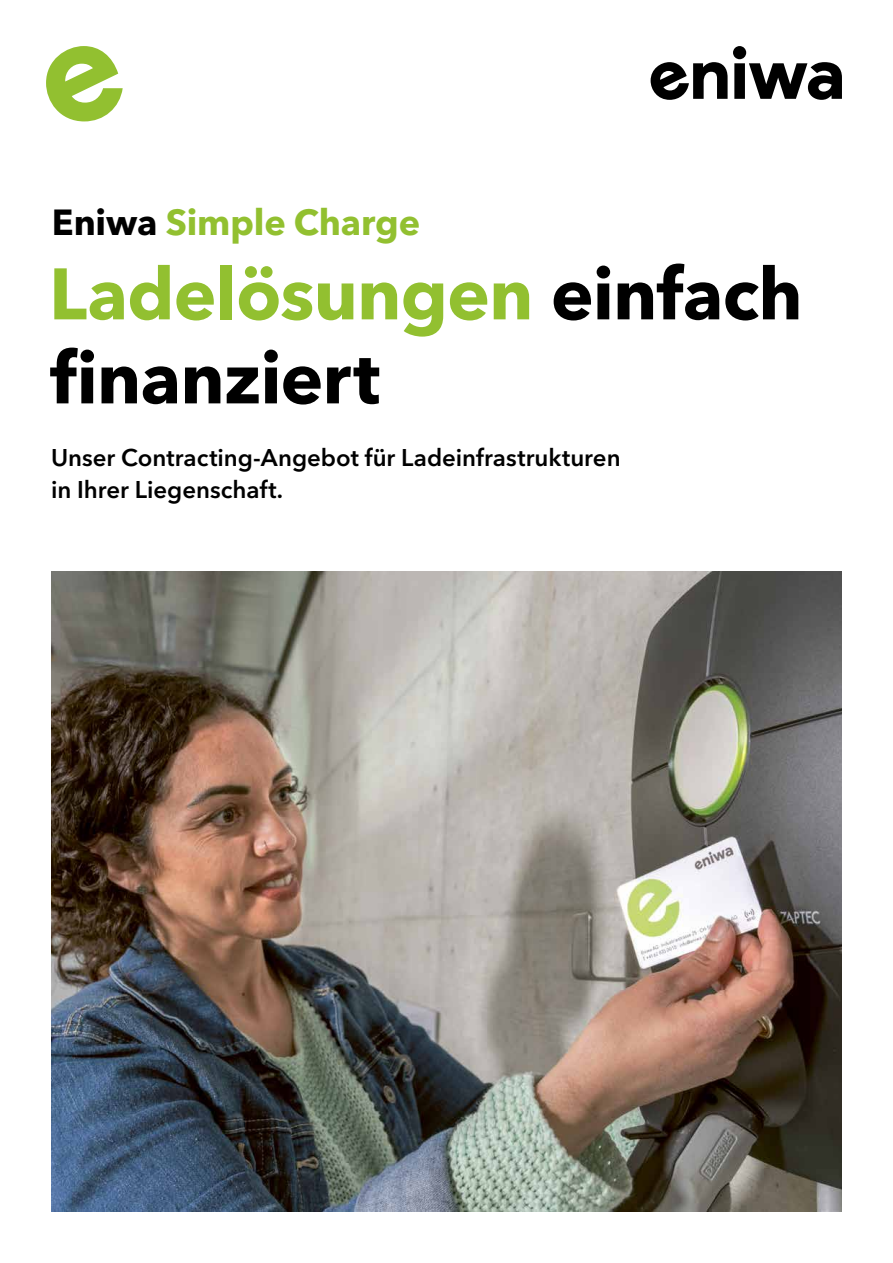
<style>
.page{position:relative;width:893px;height:1263px;background:#fff}
.page>*{position:absolute;margin:0;border:0;box-sizing:border-box;transform-origin:0 0}
.t1{font:700 72px/84px "Avenir Next LT Pro";letter-spacing:-.01em;color:#000}
.t2{font:700 36px "Avenir Next LT Pro";letter-spacing:-.005em;color:#92c030}
.t3{font:600 24px/31.5px "Avenir Next LT Pro";color:#000}
.s1{color:#000}
.s2{color:#92c030}
</style>
<div class="page">
<svg style="left:651px;top:46px;width:191px;height:54px"></svg>
<svg style="left:46px;top:46px;width:77px;height:75px"></svg>
<img style="left:51px;top:571px;width:791px;height:641px">
<h2 class="t2" style="left:52px;top:201px;width:370px"><span class="s1">Eniwa</span> Simple Charge</h2>
<h1 class="t1" style="left:49px;top:252px;width:755px"><span class="s2">Ladelösungen</span> einfach finanziert</h1>
<p class="t3" style="left:51px;top:442px;width:571px">Unser Contracting-Angebot für Ladeinfrastrukturen in Ihrer Liegenschaft.</p>
</div>
